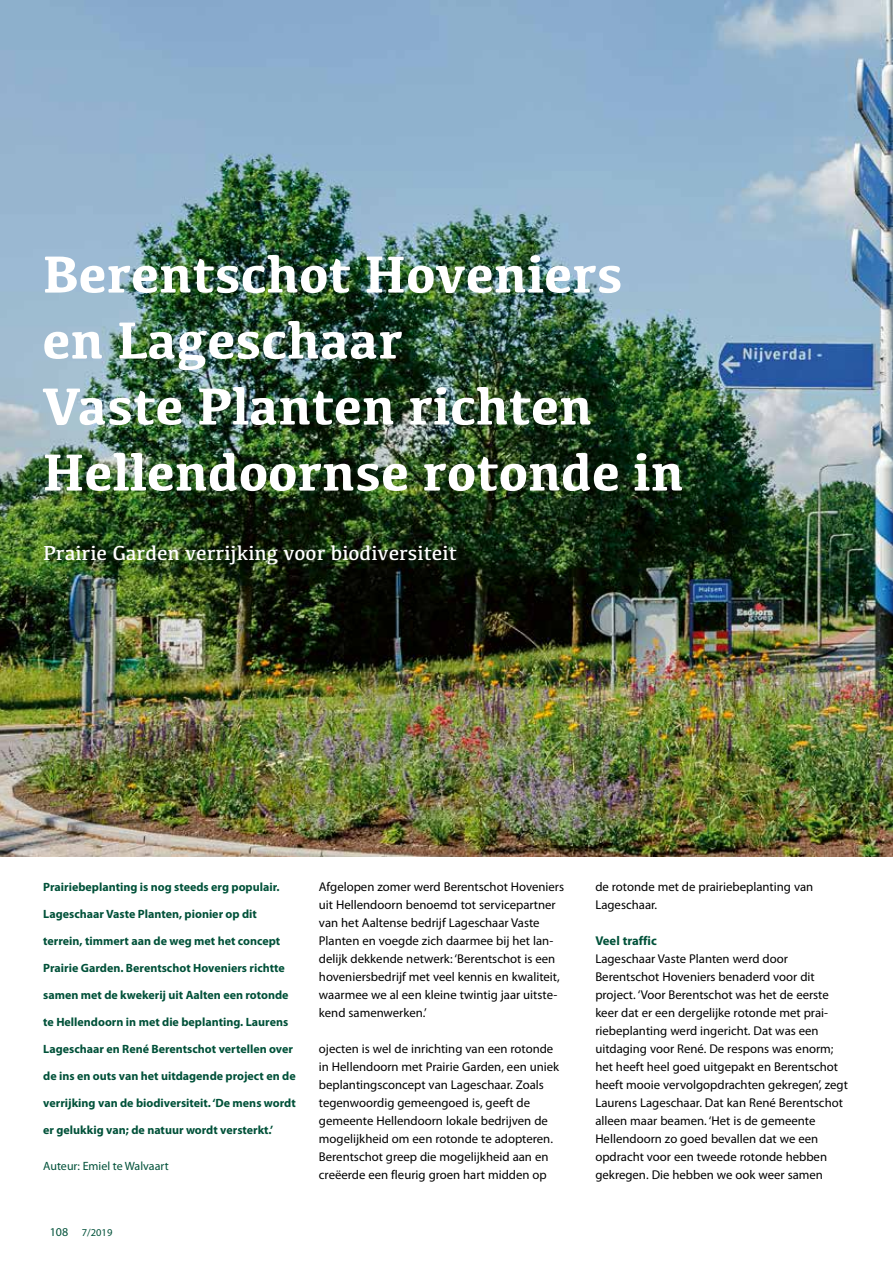
<style>
.page{position:relative;width:893px;height:1263px;background:#fff}
.page>*{position:absolute;margin:0;border:0;box-sizing:border-box;transform-origin:0 0}
.t1{font:700 54px/66px "Kefa";color:#fff}
.t2{font:21px "Kefa";color:#fff}
.t3{font:12.75px/18px "Myriad Pro";color:#000}
.t4{font:700 12.75px "Myriad Pro";color:#005139}
.t5{font:700 12px "Myriad Pro";color:#005139}
.t6{font:12px "Myriad Pro";color:#005139}
.t7{font:10.5px "Myriad Pro";color:#005139}
.s1{font-size:12px}
</style>
<div class="page">
<img style="left:0;top:0;width:893px;height:857px">
<h1 class="t1" style="left:43px;top:238px;width:643px">Berentschot Hoveniers en Lageschaar<br>Vaste Planten richten<br>Hellendoornse rotonde in</h1>
<h2 class="t2" style="left:43px;top:540px;width:415px">Prairie Garden verrijking voor biodiversiteit</h2>
<p class="t5" style="left:43px;top:879px;width:238px">Prairiebeplanting is nog steeds erg populair.</p>
<p class="t5" style="left:43px;top:906px;width:215px">Lageschaar Vaste Planten, pionier op dit</p>
<p class="t5" style="left:43px;top:933px;width:239px">terrein, timmert aan de weg met het concept</p>
<p class="t5" style="left:43px;top:960px;width:243px">Prairie Garden. Berentschot Hoveniers richtte</p>
<p class="t5" style="left:43px;top:987px;width:247px">samen met de kwekerij uit Aalten een rotonde</p>
<p class="t5" style="left:43px;top:1014px;width:247px">te Hellendoorn in met die beplanting. Laurens</p>
<p class="t5" style="left:43px;top:1041px;width:251px">Lageschaar en René Berentschot vertellen over</p>
<p class="t5" style="left:43px;top:1068px;width:254px">de ins en outs van het uitdagende project en de</p>
<p class="t5" style="left:43px;top:1095px;width:254px">verrijking van de biodiversiteit. ‘De mens wordt</p>
<p class="t5" style="left:43px;top:1122px;width:231px">er gelukkig van; de natuur wordt versterkt.’</p>
<p class="t6" style="left:43px;top:1159px;width:127px">Auteur: Emiel te Walvaart</p>
<p class="t7" style="left:50px;top:1226px;width:64px"><span class="s1">108</span> 7/2019</p>
<p class="t3" style="left:319px;top:878px;width:247px">Afgelopen zomer werd Berentschot Hoveniers uit Hellendoorn benoemd tot servicepartner van het Aaltense bedrijf Lageschaar Vaste Planten en voegde zich daarmee bij het lan&shy;delijk dekkende netwerk: ‘Berentschot is een hoveniersbedrijf met veel kennis en kwaliteit, waarmee we al een kleine twintig jaar uitste&shy;kend samenwerken.’</p>
<p class="t3" style="left:319px;top:1040px;width:242px">ojecten is wel de inrichting van een rotonde in Hellendoorn met Prairie Garden, een uniek beplantingsconcept van Lageschaar. Zoals tegenwoordig gemeengoed is, geeft de gemeente Hellendoorn lokale bedrijven de mogelijkheid om een rotonde te adopteren.<br>Berentschot greep die mogelijkheid aan en creëerde een fleurig groen hart midden op</p>
<p class="t3" style="left:595px;top:878px;width:219px">de rotonde met de prairiebeplanting van<br>Lageschaar.</p>
<p class="t4" style="left:595px;top:932px;width:63px">Veel traffic</p>
<p class="t3" style="left:595px;top:950px;width:254px">Lageschaar Vaste Planten werd door Berentschot Hoveniers benaderd voor dit project. ‘Voor Berentschot was het de eerste keer dat er een dergelijke rotonde met prai&shy;riebeplanting werd ingericht. Dat was een uitdaging voor René. De respons was enorm; het heeft heel goed uitgepakt en Berentschot heeft mooie vervolgopdrachten gekregen’, zegt Laurens Lageschaar. Dat kan René Berentschot alleen maar beamen. ‘Het is de gemeente Hellendoorn zo goed bevallen dat we een opdracht voor een tweede rotonde hebben gekregen. Die hebben we ook weer samen</p>
</div>
